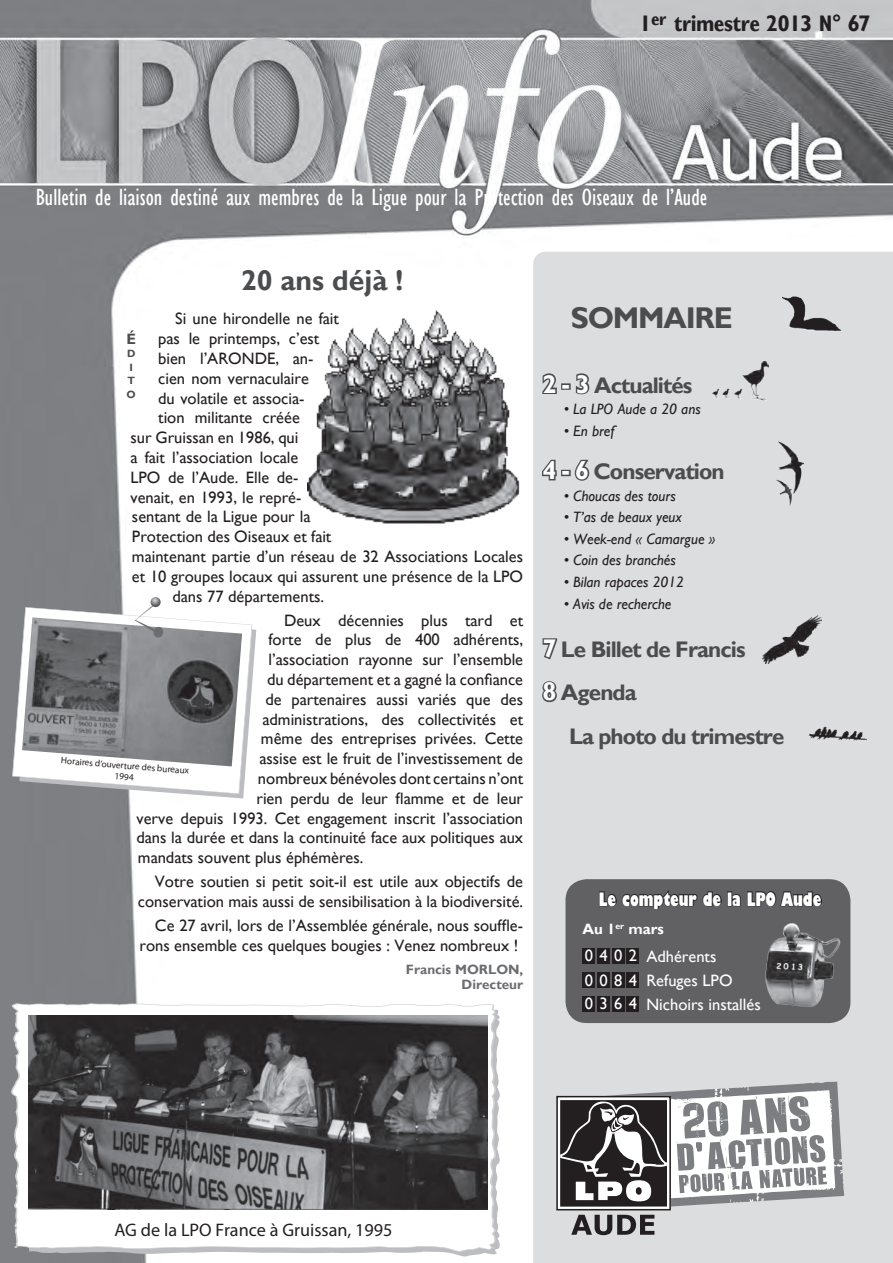
<style>
.page{position:relative;width:893px;height:1263px;background:#fff}
.page>*{position:absolute;margin:0;border:0;box-sizing:border-box;transform-origin:0 0}
.t1{font:700 30px "Gill Sans";letter-spacing:-.04em;color:#4b4c4d}
.t2{font:700 28.5px "Gill Sans";color:#4b4c4d}
.t3{font:condensed 24px "Gill Sans";color:#fff}
.t4{font:700 22.5px/43.2px "Gill Sans";letter-spacing:-.04em;color:#4b4c4d}
.t5{font:700 condensed 22.5px "Gill Sans";letter-spacing:-.02em;color:#231f20}
.t6{font:18.15px "Myriad Pro";color:#231f20}
.t7{font:800 condensed 18px "Gill Sans";color:#fff}
.t8{font:16.5px/19.8px "Gill Sans";color:#231f20;text-align:right}
.t9{font:16.5px/24px "Gill Sans";color:#fff}
.t10{font:italic 15px "Gill Sans";color:#231f20}
.t11{font:700 15px "Gill Sans";color:#fff}
.t12{font:700 15px "Gill Sans";color:#4b4c4d}
.t13{font:700 13.5px/15px "Gill Sans";color:#6c6d70;text-align:right}
.t14{font:700 10.5px/13.5px "Gill Sans";color:#4b4c4d}
.t15{font:9.3px/11.1px "Myriad Pro";color:#231f20;text-align:center}
.s1{font-size:25.5px;color:#fff}
</style>
<div class="page">
<img style="left:0;top:0;width:893px;height:1263px">
<div style="left:533px;top:252px;width:360px;height:1011px;background:#dcdddf"></div>
<svg style="left:541px;top:371px;width:17px;height:24px"></svg>
<div style="left:561px;top:383px;width:10px;height:7px;border:3px solid #4b4c4d"></div>
<svg style="left:574px;top:371px;width:17px;height:25px"></svg>
<svg style="left:540px;top:458px;width:18px;height:24px"></svg>
<div style="left:561px;top:470px;width:10px;height:6px;border:3px solid #4b4c4d"></div>
<svg style="left:573px;top:457px;width:18px;height:26px"></svg>
<svg style="left:541px;top:637px;width:18px;height:24px"></svg>
<svg style="left:540px;top:679px;width:19px;height:25px"></svg>
<img style="left:713px;top:362px;width:56px;height:38px">
<img style="left:809px;top:715px;width:57px;height:42px">
<img style="left:777px;top:442px;width:26px;height:63px">
<img style="left:762px;top:616px;width:60px;height:48px">
<img style="left:782px;top:292px;width:60px;height:40px">
<div style="left:565px;top:879px;width:285px;height:144px;background:#616164;border-radius:21px"></div>
<svg style="left:599px;top:890px;width:123px;height:20px"></svg>
<div style="left:727px;top:891px;width:5px;height:15px;border:2px solid #231f20"></div>
<svg style="left:731px;top:891px;width:91px;height:16px"></svg>
<div style="left:597px;top:948px;width:13px;height:15px;background:#231f20"></div>
<div style="left:627px;top:948px;width:12px;height:15px;background:#231f20"></div>
<div style="left:612px;top:948px;width:12px;height:15px;background:#231f20"></div>
<div style="left:597px;top:972px;width:13px;height:16px;background:#231f20"></div>
<div style="left:627px;top:972px;width:12px;height:16px;background:#231f20"></div>
<div style="left:612px;top:972px;width:12px;height:16px;background:#231f20"></div>
<div style="left:597px;top:996px;width:13px;height:15px;background:#231f20"></div>
<div style="left:627px;top:996px;width:12px;height:15px;background:#231f20"></div>
<div style="left:612px;top:996px;width:12px;height:15px;background:#231f20"></div>
<div style="left:583px;top:948px;width:12px;height:15px;background:#231f20"></div>
<div style="left:583px;top:972px;width:12px;height:16px;background:#231f20"></div>
<div style="left:583px;top:996px;width:12px;height:15px;background:#231f20"></div>
<img style="left:765px;top:923px;width:84px;height:92px">
<div style="left:556px;top:1096px;width:115px;height:114px;border:2px solid #231f20"></div>
<svg style="left:560px;top:1081px;width:284px;height:125px"></svg>
<div style="left:626px;top:1180px;width:25px;height:21px;background:#fff;border-radius:50%"></div>
<div style="left:636px;top:1187px;width:6px;height:8px;background:#231f20;border-radius:50%"></div>
<svg style="left:571px;top:1215px;width:83px;height:20px;background:#7a787a"></svg>
<svg style="left:12px;top:597px;width:244px;height:201px"></svg>
<svg style="left:19px;top:1007px;width:483px;height:249px"></svg>
<svg style="left:7px;top:1002px;width:491px;height:251px"></svg>
<svg style="left:11px;top:1003px;width:485px;height:249px"></svg>
<img style="left:28px;top:1016px;width:459px;height:193px">
<img style="left:307px;top:307px;width:216px;height:219px">
<h3 class="t5" style="left:639px;top:10px;width:233px">1<sup>er</sup> trimestre 2013 N° 67</h3>
<h3 class="t3" style="left:36px;top:183px;width:673px">Bulletin de liaison destiné aux membres de la Ligue pour la Protection des Oiseaux de l’Aude</h3>
<h2 class="t2" style="left:241px;top:264px;width:164px">20 ans déjà !</h2>
<p class="t8" style="left:175px;top:309px;width:165px">Si une hirondelle ne fait</p>
<p class="t8" style="left:158px;top:329px;width:163px">pas le printemps, c’est</p>
<p class="t8" style="left:158px;top:348px;width:157px">bien l’ARONDE, an-</p>
<p class="t8" style="left:158px;top:368px;width:152px">cien nom vernaculaire</p>
<p class="t8" style="left:158px;top:388px;width:148px">du volatile et associa-</p>
<p class="t8" style="left:158px;top:408px;width:143px">tion militante créée</p>
<p class="t8" style="left:130px;top:428px;width:170px">sur Gruissan en 1986, qui</p>
<p class="t8" style="left:130px;top:447px;width:170px">a fait l’association locale</p>
<p class="t8" style="left:130px;top:467px;width:169px">LPO de l’Aude. Elle de-</p>
<p class="t8" style="left:130px;top:487px;width:173px">venait, en 1993, le repré-</p>
<p class="t8" style="left:132px;top:507px;width:180px">sentant de la Ligue pour la</p>
<p class="t8" style="left:132px;top:527px;width:201px">Protection des Oiseaux et fait</p>
<p class="t8" style="left:132px;top:546px;width:393px">maintenant partie d’un réseau de 32 Associations Locales</p>
<p class="t8" style="left:132px;top:566px;width:393px">et 10 groupes locaux qui assurent une présence de la LPO</p>
<p class="t8" style="left:172px;top:586px;width:153px">dans 77 départements.</p>
<p class="t8" style="left:284px;top:610px;width:241px">Deux décennies plus tard et</p>
<p class="t8" style="left:268px;top:630px;width:256px">forte de plus de 400 adhérents,</p>
<p class="t8" style="left:268px;top:650px;width:256px">l’association rayonne sur l’ensemble</p>
<p class="t8" style="left:267px;top:670px;width:258px">du département et a gagné la confiance</p>
<p class="t8" style="left:265px;top:689px;width:259px">de partenaires aussi variés que des</p>
<p class="t8" style="left:262px;top:709px;width:262px">administrations, des collectivités et</p>
<p class="t8" style="left:261px;top:729px;width:264px">même des entreprises privées. Cette</p>
<p class="t8" style="left:259px;top:749px;width:265px">assise est le fruit de l’investissement de</p>
<p class="t8" style="left:258px;top:769px;width:267px">nombreux bénévoles dont certains n’ont</p>
<p class="t8" style="left:256px;top:788px;width:268px">rien perdu de leur flamme et de leur</p>
<p class="t8" style="left:136px;top:808px;width:388px">verve depuis 1993. Cet engagement inscrit l’association</p>
<p class="t8" style="left:136px;top:828px;width:388px">dans la durée et dans la continuité face aux politiques aux</p>
<p class="t8" style="left:138px;top:848px;width:227px">mandats souvent plus éphémères.</p>
<p class="t8" style="left:138px;top:872px;width:387px">Votre soutien si petit soit-il est utile aux objectifs de conservation mais aussi de sensibilisation à la biodiversité.</p>
<p class="t8" style="left:139px;top:916px;width:385px">Ce 27 avril, lors de l’Assemblée générale, nous souffle&shy;rons ensemble ces quelques bougies : Venez nombreux !</p>
<p class="t13" style="left:406px;top:962px;width:119px">Francis MORLON,<br>Directeur</p>
<p class="t12" style="left:126px;top:330px;width:11px">é</p>
<p class="t14" style="left:127px;top:347px;width:11px">d i t o</p>
<p class="t15" style="left:62px;top:754px;width:130px;rotate:5deg">Horaires d’ouverture des bureaux<br>1994</p>
<h1 class="t1" style="left:571px;top:300px;width:163px">SOMMAIRE</h1>
<h3 class="t4" style="left:542px;top:363px;width:152px"><span class="s1">2 - 3</span> Actualités</h3>
<p class="t10" style="left:564px;top:400px;width:138px">• La LPO Aude a 20 ans</p>
<p class="t10" style="left:564px;top:422px;width:52px">• En bref</p>
<h3 class="t4" style="left:542px;top:450px;width:184px"><span class="s1">4 - 6</span> Conservation</h3>
<p class="t10" style="left:564px;top:487px;width:113px">• Choucas des tours</p>
<p class="t10" style="left:564px;top:508px;width:120px">• T’as de beaux yeux</p>
<p class="t10" style="left:564px;top:530px;width:153px">• Week-end « Camargue »</p>
<p class="t10" style="left:564px;top:551px;width:114px">• Coin des branchés</p>
<p class="t10" style="left:564px;top:573px;width:122px">• Bilan rapaces 2012</p>
<p class="t10" style="left:564px;top:595px;width:109px">• Avis de recherche</p>
<h3 class="t4" style="left:542px;top:628px;width:205px"><span class="s1">7</span> Le Billet de Francis<br><span class="s1">8</span> Agenda</h3>
<h3 class="t4" style="left:569px;top:714px;width:217px">La photo du trimestre</h3>
<p class="t7" style="left:599px;top:888px;width:224px">Le compteur de la LPO Aude</p>
<p class="t11" style="left:583px;top:920px;width:83px">Au 1<sup>er</sup> mars</p>
<p class="t9" style="left:646px;top:944px;width:116px">Adhérents<br>Refuges LPO<br>Nichoirs installés</p>
<p class="t9" style="left:585px;top:944px;width:54px;text-align:justify">0402<br>0084<br>0364</p>
<p class="t6" style="left:114px;top:1219px;width:280px">AG de la LPO France à Gruissan, 1995</p>
</div>
